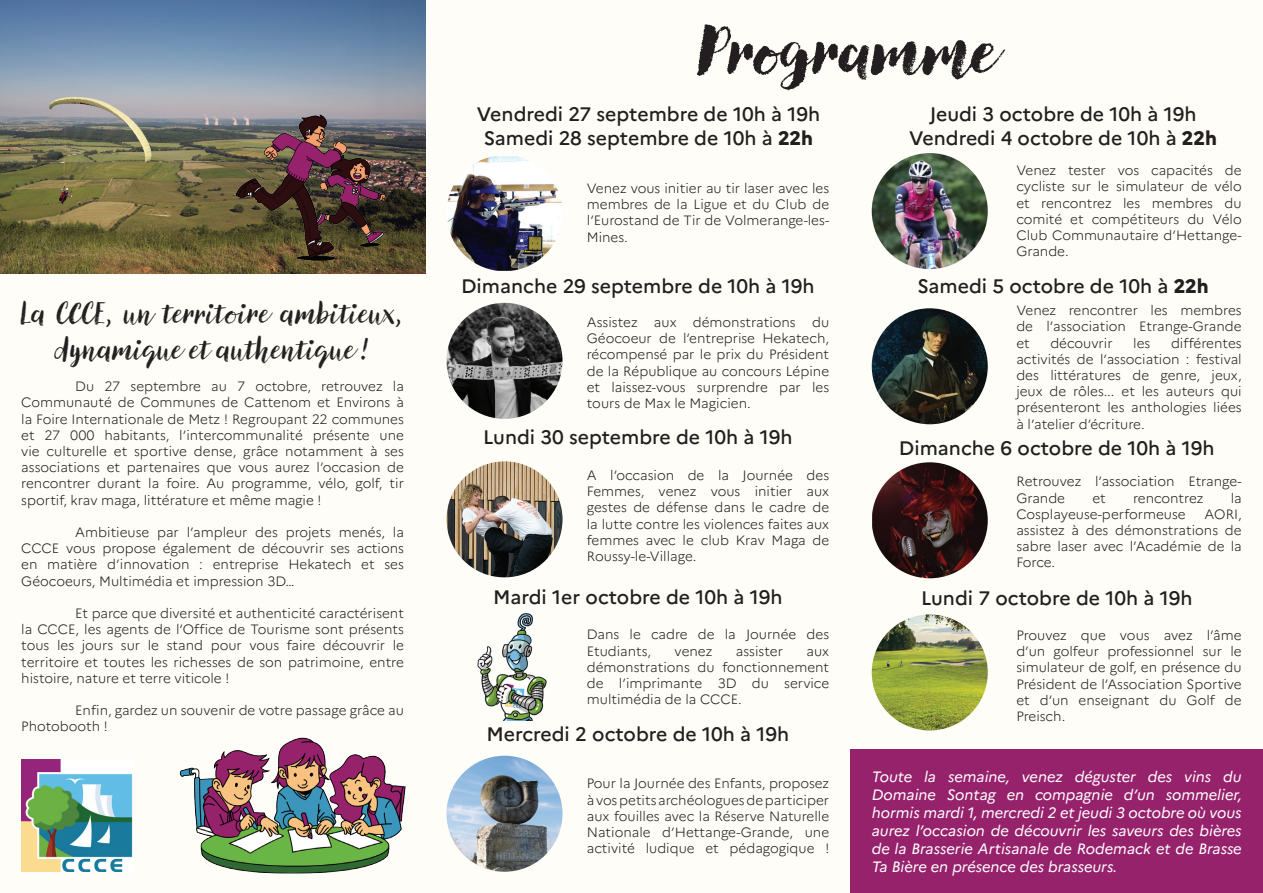
<style>
.page{position:relative;width:1263px;height:893px;background:#fefdf7}
.page>*{position:absolute;margin:0;border:0;box-sizing:border-box;transform-origin:0 0}
.t1{font:800 67.05px "Canvas Script";color:#231f20}
.t2{font:30px/36px "Canvas Script";color:#231f20;text-align:center}
.t3{font:500 19.5px/23.4px "Marianne";color:#231f20;text-align:center}
.t4{font:italic 15px/18px "Marianne";color:#fff;text-align:justify}
.t5{font:300 13.5px/16.2px "Marianne";color:#231f20;text-align:justify}
.s1{font-weight:800}
</style>
<div class="page">
<img style="left:447px;top:156px;width:115px;height:115px">
<img style="left:446px;top:303px;width:116px;height:116px;border-radius:58px">
<img style="left:446px;top:461px;width:116px;height:116px;border-radius:58px">
<img style="left:446px;top:756px;width:116px;height:116px;border-radius:58px">
<img style="left:872px;top:153px;width:116px;height:116px;border-radius:58px">
<img style="left:872px;top:308px;width:116px;height:116px;border-radius:58px">
<img style="left:872px;top:462px;width:116px;height:116px">
<img style="left:872px;top:614px;width:116px;height:116px;border-radius:58px">
<img style="left:477px;top:613px;width:70px;height:108px">
<div style="left:850px;top:750px;width:413px;height:143px;background:#97226c"></div>
<img style="left:0;top:0;width:425px;height:274px">
<img style="left:217px;top:98px;width:192px;height:176px">
<img style="left:21px;top:759px;width:112px;height:113px">
<img style="left:179px;top:737px;width:227px;height:137px">
<h2 class="t2" style="left:21px;top:295px;width:384px">La CCCE, un territoire ambitieux, dynamique et authentique !</h2>
<p class="t5" style="left:21px;top:377px;width:384px;text-indent:54px">Du 27 septembre au 7 octobre, retrouvez la Communauté de Communes de Cattenom et Environs à la Foire Internationale de Metz ! Regroupant 22 communes et 27 000 habitants, l’intercommunalité présente une vie culturelle et sportive dense, grâce notamment à ses associations et partenaires que vous aurez l’occasion de rencontrer durant la foire. Au programme, vélo, golf, tir sportif, krav maga, littérature et même magie !</p>
<p class="t5" style="left:21px;top:523px;width:384px;text-indent:54px">Ambitieuse par l’ampleur des projets menés, la CCCE vous propose également de découvrir ses actions en matière d’innovation : entreprise Hekatech et ses Géocoeurs, Multimédia et impression 3D…</p>
<p class="t5" style="left:21px;top:604px;width:384px;text-indent:54px">Et parce que diversité et authenticité caractérisent la CCCE, les agents de l’Office de Tourisme sont présents tous les jours sur le stand pour vous faire découvrir le territoire et toutes les richesses de son patrimoine, entre histoire, nature et terre viticole !</p>
<p class="t5" style="left:21px;top:701px;width:384px;text-indent:54px">Enfin, gardez un souvenir de votre passage grâce au<br>Photobooth !</p>
<h1 class="t1" style="left:700px;top:7px;width:301px">Programme</h1>
<h3 class="t3" style="left:477px;top:101px;width:345px">Vendredi 27 septembre de 10h à 19h<br>Samedi 28 septembre de 10h à <span class="s1">22h</span></h3>
<p class="t5" style="left:587px;top:179px;width:244px">Venez vous initier au tir laser avec les membres de la Ligue et du Club de l’Eurostand de Tir de Volmerange-les-Mines.</p>
<h3 class="t3" style="left:909px;top:101px;width:309px">Jeudi 3 octobre de 10h à 19h<br>Vendredi 4 octobre de 10h à <span class="s1">22h</span></h3>
<p class="t5" style="left:1016px;top:161px;width:227px">Venez tester vos capacités de cycliste sur le simulateur de vélo et rencontrez les membres du comité et compétiteurs du Vélo Club Communautaire d’Hettange-Grande.</p>
<h3 class="t3" style="left:461px;top:273px;width:355px">Dimanche 29 septembre de 10h à 19h</h3>
<p class="t5" style="left:587px;top:313px;width:244px">Assistez aux démonstrations du Géocoeur de l’entreprise Hekatech, récompensé par le prix du Président de la République au concours Lépine et laissez-vous surprendre par les tours de Max le Magicien.</p>
<h3 class="t3" style="left:483px;top:424px;width:311px">Lundi 30 septembre de 10h à 19h</h3>
<p class="t5" style="left:587px;top:466px;width:244px">A l’occasion de la Journée des Femmes, venez vous initier aux gestes de défense dans le cadre de la lutte contre les violences faites aux femmes avec le club Krav Maga de Roussy-le-Village.</p>
<h3 class="t3" style="left:493px;top:583px;width:291px">Mardi 1er octobre de 10h à 19h</h3>
<p class="t5" style="left:587px;top:625px;width:244px">Dans le cadre de la Journée des<br>Etudiants,</p>
<p class="t5" style="left:675px;top:642px;width:39px">venez</p>
<p class="t5" style="left:736px;top:642px;width:49px">assister</p>
<p class="t5" style="left:587px;top:642px;width:244px;text-indent:220px">aux démonstrations du fonctionnement de l’imprimante 3D du service multimédia de la CCCE.</p>
<h3 class="t3" style="left:486px;top:721px;width:304px">Mercredi 2 octobre de 10h à 19h</h3>
<p class="t5" style="left:587px;top:774px;width:244px">Pour la Journée des Enfants, proposez à vos petits archéologues de participer aux fouilles avec la Réserve Naturelle Nationale d’Hettange-Grande, une activité ludique et pédagogique !</p>
<h3 class="t3" style="left:917px;top:273px;width:293px">Samedi 5 octobre de 10h à <span class="s1">22h</span></h3>
<p class="t5" style="left:1016px;top:301px;width:227px">Venez rencontrer les membres de l’association Etrange-Grande et</p>
<p class="t5" style="left:1016px;top:334px;width:227px;text-indent:155px">différentes activités de l’association : festival des littératures de genre, jeux, jeux de rôles... et les auteurs qui présenteront les anthologies liées à l’atelier d’écriture.</p>
<p class="t5" style="left:1050px;top:334px;width:64px">découvrir</p>
<p class="t5" style="left:1133px;top:334px;width:19px">les</p>
<h3 class="t3" style="left:899px;top:435px;width:317px">Dimanche 6 octobre de 10h à 19h</h3>
<p class="t5" style="left:1016px;top:472px;width:227px">Retrouvez l’association Etrange-<br>Grande</p>
<p class="t5" style="left:1092px;top:489px;width:15px">et</p>
<p class="t5" style="left:1133px;top:489px;width:72px">rencontrez</p>
<p class="t5" style="left:1231px;top:489px;width:13px">la</p>
<p class="t5" style="left:1016px;top:505px;width:171px">Cosplayeuse-performeuse</p>
<p class="t5" style="left:1016px;top:505px;width:227px;text-indent:188px">AORI, assistez à des démonstrations de sabre laser avec l’Académie de la Force.</p>
<h3 class="t3" style="left:921px;top:584px;width:273px">Lundi 7 octobre de 10h à 19h</h3>
<p class="t5" style="left:1016px;top:626px;width:227px">Prouvez que vous avez l’âme d’un golfeur professionnel sur le simulateur de golf, en présence du Président de l’Association Sportive et d’un enseignant du Golf de Preisch.</p>
<p class="t4" style="left:872px;top:766px;width:371px">Toute la semaine, venez déguster des vins du Domaine Sontag en compagnie d’un sommelier, hormis mardi 1, mercredi 2 et jeudi 3 octobre où vous aurez l’occasion de découvrir les saveurs des bières de la Brasserie Artisanale de Rodemack et de Brasse Ta Bière en présence des brasseurs.</p>
</div>
